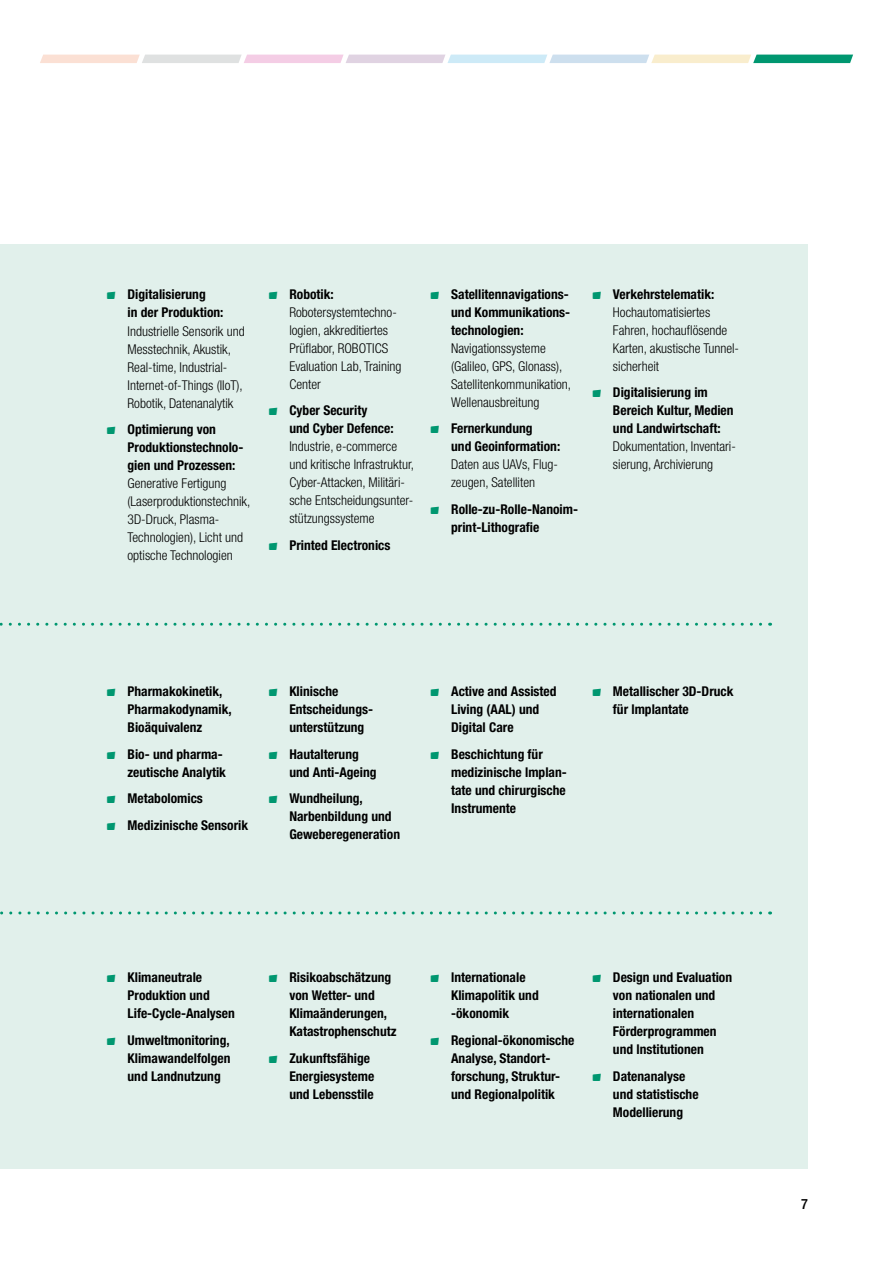
<style>
.page{position:relative;width:893px;height:1263px;background:#fff}
.page>*{position:absolute;margin:0;border:0;box-sizing:border-box;transform-origin:0 0}
.t1{font:500 condensed 14.25px "Helvetica Neue LT Pro";color:#000}
.t2{font:700 condensed 13.5px/18px "Helvetica Neue LT Pro";color:#000}
.t3{font:300 condensed 13.5px/18px "Helvetica Neue LT Pro";color:#000}
.s1{color:#009770}
.s2{font-weight:700}
</style>
<div class="page">
<svg style="left:40px;top:55px;width:813px;height:8px;background:#cad7d5"></svg>
<div style="left:0;top:244px;width:808px;height:925px;background:#e1f0eb"></div>
<svg style="left:0;top:623px;width:761px;height:3px"></svg>
<svg style="left:0;top:911px;width:761px;height:3px"></svg>
<p class="t2" style="left:128px;top:285px;width:97px;text-indent:-21px"><span class="s1">❑</span> Digitalisierung<br>in der Produktion:</p>
<p class="t3" style="left:128px;top:322px;width:119px">Industrielle Sensorik und<br>Messtechnik, Akustik,<br>Real-time, Industrial-<br>Internet-of-Things (IIoT),<br>Robotik, Datenanalytik</p>
<p class="t2" style="left:128px;top:420px;width:117px;text-indent:-21px"><span class="s1">❑</span> Optimierung von<br>Produktionstechnolo&shy;gien und Prozessen:</p>
<p class="t3" style="left:128px;top:474px;width:124px">Generative Fertigung (Laserproduktionstechnik,<br>3D-Druck, Plasma-<br>Technologien), Licht und optische Technologien</p>
<p class="t3" style="left:289px;top:285px;width:114px;text-indent:-21px"><span class="s1">❑</span> <span class="s2">Robotik:<br></span>Robotersystemtechno&shy;logien, akkreditiertes<br>Prüflabor, ROBOTICS<br>Evaluation Lab, Training<br>Center</p>
<p class="t2" style="left:289px;top:401px;width:106px;text-indent:-21px"><span class="s1">❑</span> Cyber Security<br>und Cyber Defence:</p>
<p class="t3" style="left:289px;top:437px;width:126px">Industrie, e-commerce und kritische Infrastruktur,<br>Cyber-Attacken, Militäri&shy;sche Entscheidungsunter&shy;stützungssysteme</p>
<p class="t2" style="left:268px;top:536px;width:124px"><span class="s1">❑</span> Printed Electronics</p>
<p class="t2" style="left:451px;top:285px;width:121px;text-align:justify;text-indent:-21px"><span class="s1">❑</span> Satellitennavigations&shy;und Kommunikations&shy;technologien:</p>
<p class="t3" style="left:451px;top:339px;width:122px">Navigationssysteme (Galileo, GPS, Glonass),<br>Satellitenkommunikation,<br>Wellenausbreitung</p>
<p class="t2" style="left:451px;top:419px;width:111px;text-indent:-21px"><span class="s1">❑</span> Fernerkundung<br>und Geoinformation:</p>
<p class="t3" style="left:451px;top:455px;width:107px">Daten aus UAVs, Flug&shy;zeugen, Satelliten</p>
<p class="t2" style="left:451px;top:500px;width:128px;text-indent:-21px"><span class="s1">❑</span> Rolle-zu-Rolle-Nanoim&shy;print-Lithografie</p>
<p class="t3" style="left:613px;top:285px;width:128px;text-indent:-21px"><span class="s1">❑</span> <span class="s2">Verkehrstelematik:<br></span>Hochautomatisiertes<br>Fahren, hochauflösende<br>Karten, akustische Tunnel&shy;sicherheit</p>
<p class="t2" style="left:613px;top:383px;width:122px;text-indent:-21px"><span class="s1">❑</span> Digitalisierung im<br>Bereich Kultur, Medien und Landwirtschaft:</p>
<p class="t3" style="left:613px;top:437px;width:124px">Dokumentation, Inventari&shy;sierung, Archivierung</p>
<p class="t2" style="left:128px;top:682px;width:106px;text-indent:-21px"><span class="s1">❑</span> Pharmakokinetik,<br>Pharmakodynamik,<br>Bioäquivalenz</p>
<p class="t2" style="left:106px;top:745px;width:121px;text-align:right"><span class="s1">❑</span> Bio- und pharma&shy;zeutische Analytik</p>
<p class="t2" style="left:106px;top:789px;width:98px"><span class="s1">❑</span> Metabolomics</p>
<p class="t2" style="left:106px;top:816px;width:143px"><span class="s1">❑</span> Medizinische Sensorik</p>
<p class="t2" style="left:289px;top:682px;width:85px;text-indent:-21px"><span class="s1">❑</span> Klinische<br>Entscheidungs&shy;unterstützung</p>
<p class="t2" style="left:289px;top:745px;width:89px;text-indent:-21px"><span class="s1">❑</span> Hautalterung und Anti-Ageing</p>
<p class="t2" style="left:289px;top:789px;width:112px;text-indent:-21px"><span class="s1">❑</span> Wundheilung,<br>Narbenbildung und<br>Geweberegeneration</p>
<p class="t2" style="left:451px;top:682px;width:107px;text-indent:-21px"><span class="s1">❑</span> Active and Assisted<br>Living (AAL) und<br>Digital Care</p>
<p class="t2" style="left:451px;top:745px;width:117px;text-indent:-21px"><span class="s1">❑</span> Beschichtung für medizinische lmplan&shy;tate und chirurgische<br>Instrumente</p>
<p class="t2" style="left:613px;top:682px;width:122px;text-indent:-21px"><span class="s1">❑</span> Metallischer 3D-Druck für lmplantate</p>
<p class="t2" style="left:128px;top:968px;width:109px;text-indent:-21px"><span class="s1">❑</span> Klimaneutrale<br>Produktion und<br>Life-Cycle-Analysen</p>
<p class="t2" style="left:128px;top:1030px;width:105px;text-align:justify;text-indent:-21px"><span class="s1">❑</span> Umweltmonitoring, Klimawandelfolgen und Landnutzung</p>
<p class="t2" style="left:289px;top:968px;width:109px;text-indent:-21px"><span class="s1">❑</span> Risikoabschätzung von Wetter- und<br>Klimaänderungen,<br>Katastrophenschutz</p>
<p class="t2" style="left:289px;top:1048px;width:86px;text-indent:-21px"><span class="s1">❑</span> Zukunftsfähige<br>Energiesysteme und Lebensstile</p>
<p class="t2" style="left:451px;top:968px;width:89px;text-indent:-21px"><span class="s1">❑</span> lnternationale<br>Klimapolitik und -ökonomik</p>
<p class="t2" style="left:430px;top:1030px;width:146px;text-align:center"><span class="s1">❑</span> Regional-ökonomische<br>Analyse, Standort&shy;forschung, Struktur-<br>und Regionalpolitik</p>
<p class="t2" style="left:613px;top:968px;width:121px;text-indent:-21px"><span class="s1">❑</span> Design und Evaluation von nationalen und internationalen<br>Förderprogrammen und lnstitutionen</p>
<p class="t2" style="left:613px;top:1066px;width:87px;text-indent:-21px"><span class="s1">❑</span> Datenanalyse und statistische<br>Modellierung</p>
<p class="t1" style="left:801px;top:1195px;width:8px">7</p>
</div>
